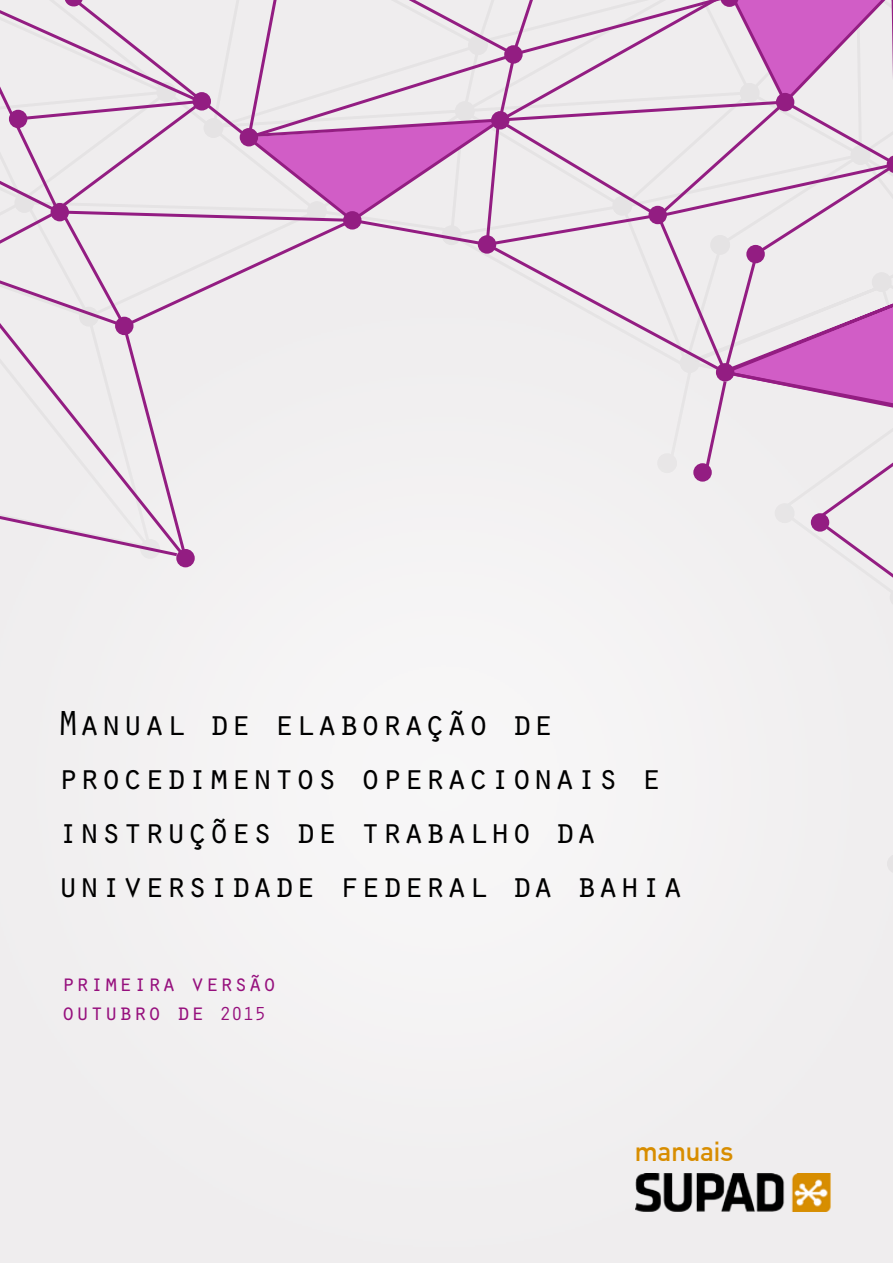
<style>
.page{position:relative;width:893px;height:1263px;background:#fff}
.page>*{position:absolute;margin:0;border:0;box-sizing:border-box;transform-origin:0 0}
.t1{font:36px/54px "Orator Std";color:#000}
.t2{font:700 27px "DIN Alternate";color:#d88d00}
.t3{font:24px/28.8px "Orator Std";color:#960f7d}
.s1{font-size:19.5px}
</style>
<div class="page">
<div style="left:0;top:611px;width:893px;height:652px;background:#f2f0f1"></div>
<svg style="left:0;top:0;width:893px;height:611px"></svg>
<img style="left:636px;top:1173px;width:199px;height:39px">
<p class="t1" style="left:57px;top:694px;width:628px">Manual de elaboração de procedimentos operacionais e instruções de trabalho da universidade federal da bahia</p>
<p class="t3" style="left:61px;top:968px;width:217px">primeira versão outubro de <span class="s1">2015</span></p>
<p class="t2" style="left:635px;top:1131px;width:100px">manuais</p>
</div>
